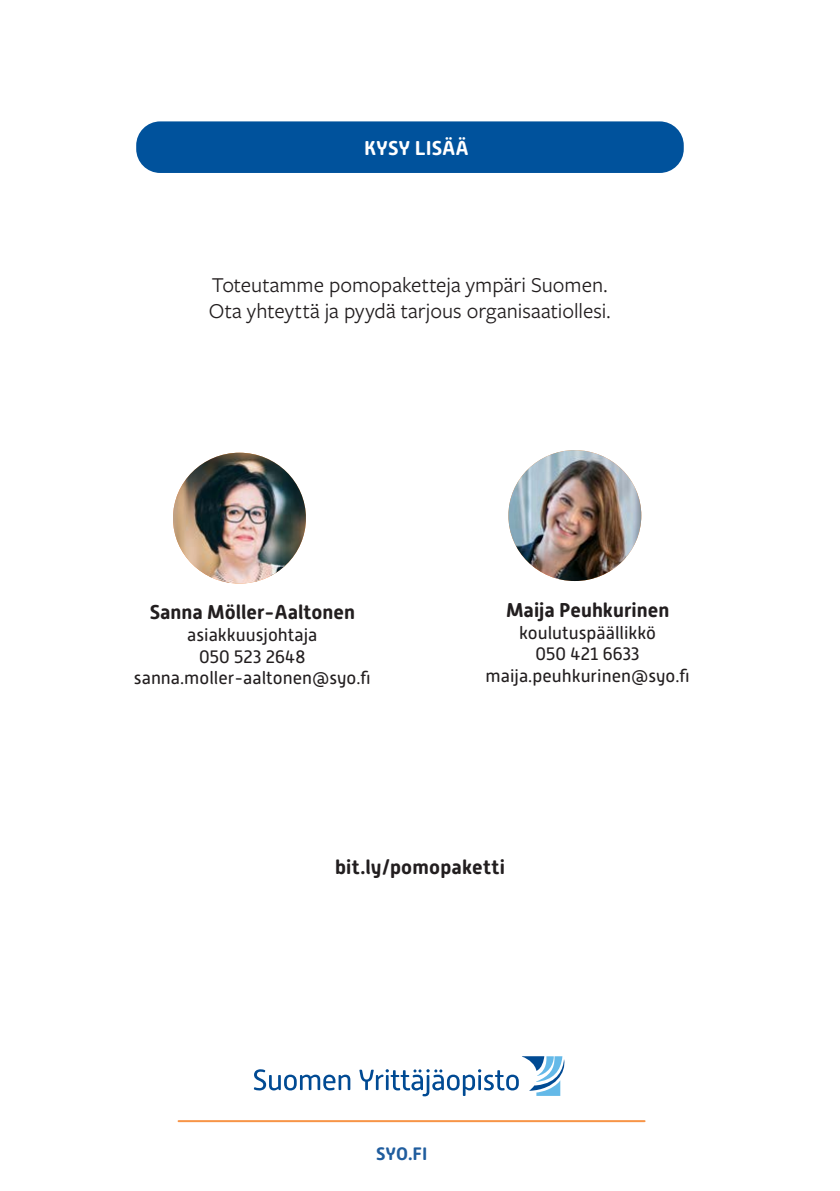
<style>
.page{position:relative;width:840px;height:1191px;background:#fff}
.page>*{position:absolute;margin:0;border:0;box-sizing:border-box;transform-origin:0 0}
.Aloitus__-_LEIPIS_11_-_13_2{font:22px/26.4px "Freight Sans Pro";color:#221e1f}
.Header_Footer_Text_-_Align_Center{font:700 20px "Alwyn New Rounded";color:#221e1f}
.Ingressi_sin__palkkien_alle{font:700 20px "Alwyn New Rounded";letter-spacing:.01em;color:#221e1f}
.Sisäsivut_-_sinisen_laatikon_otsikko_H2{font:700 20px "Alwyn New Rounded";color:#fff}
.Header_Footer_Text_-_Align_Center-2{font:18px/21.6px "Alwyn New Rounded";color:#221e1f;text-align:center}
.sähköposti{font:18px "Alwyn New Rounded";color:#221e1f}
.Sisäsivut_-_Pieni_väliotsikko_SIN_H3{font:700 18px "Alwyn New Rounded";color:#205d9e}
</style>
<div class="page">
<div style="left:136px;top:121px;width:547px;height:52px;background:#00529c;border-radius:24px"></div>
<img style="left:173px;top:453px;width:133px;height:130px">
<img style="left:508px;top:450px;width:133px;height:131px">
<svg style="left:254px;top:1069px;width:96px;height:21px"></svg>
<svg style="left:359px;top:1056px;width:206px;height:40px"></svg>
<hr style="left:178px;top:1120px;width:466px;height:2px;background:#f79447">
<h2 class="Sisäsivut_-_sinisen_laatikon_otsikko_H2" style="left:364px;top:136px;width:106px">KYSY LISÄÄ</h2>
<p class="Aloitus__-_LEIPIS_11_-_13_2" style="left:209px;top:270px;width:403px">Toteutamme pomopaketteja ympäri Suomen.<br>Ota yhteyttä ja pyydä tarjous organisaatiollesi.</p>
<p class="Header_Footer_Text_-_Align_Center" style="left:150px;top:601px;width:207px">Sanna Möller-Aaltonen</p>
<p class="Header_Footer_Text_-_Align_Center-2" style="left:187px;top:624px;width:132px">asiakkuusjohtaja<br>050 523 2648</p>
<p class="sähköposti" style="left:134px;top:668px;width:238px">sanna.moller-aaltonen@syo.fi</p>
<p class="Header_Footer_Text_-_Align_Center" style="left:505px;top:598px;width:165px">Maija Peuhkurinen</p>
<p class="Header_Footer_Text_-_Align_Center-2" style="left:519px;top:621px;width:138px">koulutuspäällikkö<br>050 421 6633</p>
<p class="sähköposti" style="left:485px;top:665px;width:205px">maija.peuhkurinen@syo.fi</p>
<p class="Ingressi_sin__palkkien_alle" style="left:335px;top:855px;width:171px">bit.ly/pomopaketti</p>
<h3 class="Sisäsivut_-_Pieni_väliotsikko_SIN_H3" style="left:376px;top:1143px;width:53px">SYO.FI</h3>
</div>
